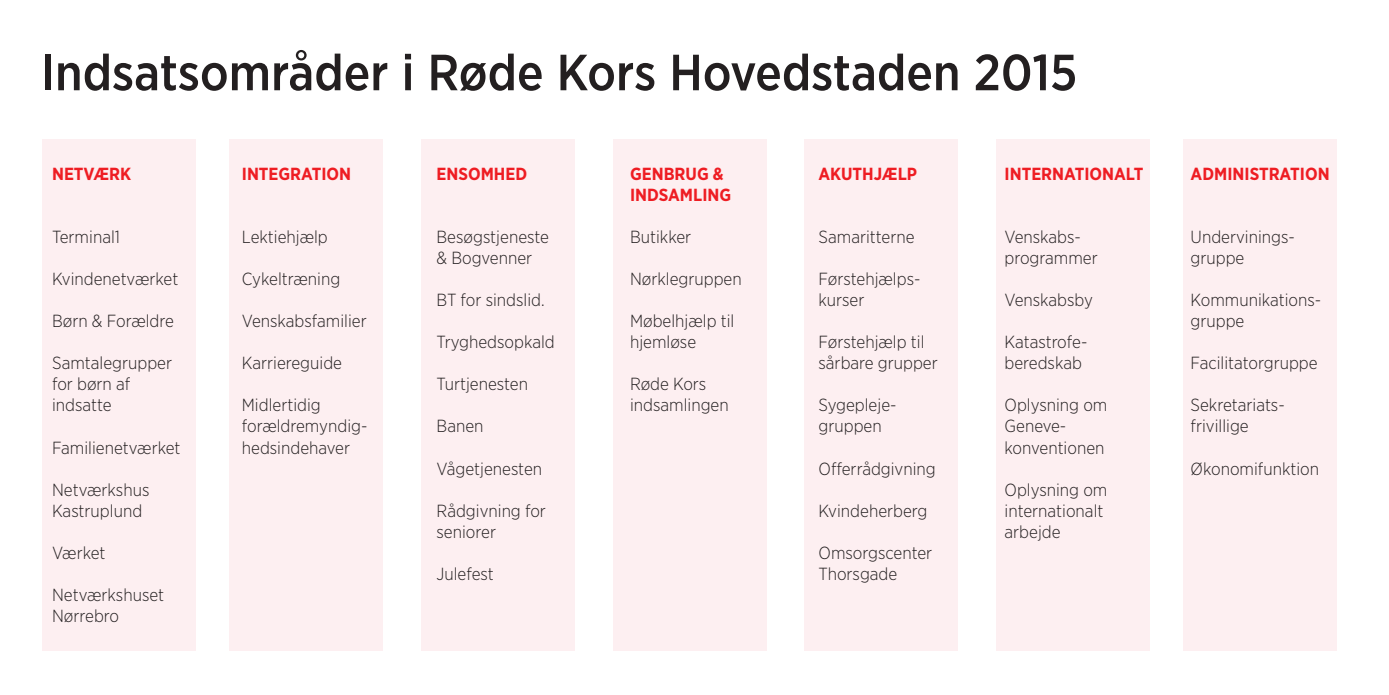
<style>
.page{position:relative;width:1389px;height:695px;background:#fff}
.page>*{position:absolute;margin:0;border:0;box-sizing:border-box;transform-origin:0 0}
.t1{font:500 50.75px "Gotham Narrow";color:#231f20}
.t2{font:300 17.5px/21px "Gotham Narrow";color:#231f20}
.t3{font:700 17.5px/21px "Gotham Narrow";color:#ee1d23}
</style>
<div class="page">
<div style="left:42px;top:139px;width:154px;height:511px;background:#fdeff1"></div>
<div style="left:229px;top:139px;width:154px;height:511px;background:#fdeff1"></div>
<div style="left:421px;top:139px;width:154px;height:511px;background:#fdeff1"></div>
<div style="left:613px;top:139px;width:153px;height:511px;background:#fdeff1"></div>
<div style="left:804px;top:139px;width:154px;height:511px;background:#fdeff1"></div>
<div style="left:996px;top:139px;width:154px;height:511px;background:#fdeff1"></div>
<div style="left:1183px;top:139px;width:154px;height:511px;background:#fdeff1"></div>
<h1 class="t1" style="left:41px;top:40px;width:1038px">Indsatsområder i Røde Kors Hovedstaden 2015</h1>
<p class="t3" style="left:52px;top:163px;width:81px">NETVÆRK</p>
<p class="t2" style="left:52px;top:226px;width:69px">Terminal1</p>
<p class="t2" style="left:52px;top:268px;width:128px">Kvindenetværket</p>
<p class="t2" style="left:52px;top:310px;width:123px">Børn &amp; Forældre</p>
<p class="t2" style="left:52px;top:352px;width:122px">Samtalegrupper for børn af indsatte</p>
<p class="t2" style="left:52px;top:436px;width:130px">Familienetværket</p>
<p class="t2" style="left:52px;top:478px;width:99px">Netværkshus<br>Kastruplund</p>
<p class="t2" style="left:52px;top:541px;width:55px">Værket</p>
<p class="t2" style="left:52px;top:583px;width:114px">Netværkshuset<br>Nørrebro</p>
<p class="t3" style="left:242px;top:163px;width:108px">INTEGRATION</p>
<p class="t2" style="left:242px;top:226px;width:88px">Lektiehjælp</p>
<p class="t2" style="left:242px;top:268px;width:100px">Cykeltræning</p>
<p class="t2" style="left:242px;top:310px;width:126px">Venskabsfamilier</p>
<p class="t2" style="left:242px;top:352px;width:102px">Karriereguide</p>
<p class="t2" style="left:242px;top:394px;width:127px">Midlertidig forældremyndig&shy;hedsindehaver</p>
<p class="t3" style="left:437px;top:163px;width:92px">ENSOMHED</p>
<p class="t2" style="left:437px;top:226px;width:114px">Besøgstjeneste &amp; Bogvenner</p>
<p class="t2" style="left:437px;top:289px;width:110px">BT for sindslid.</p>
<p class="t2" style="left:437px;top:331px;width:120px">Tryghedsopkald</p>
<p class="t2" style="left:437px;top:373px;width:93px">Turtjenesten</p>
<p class="t2" style="left:437px;top:415px;width:49px">Banen</p>
<p class="t2" style="left:437px;top:457px;width:107px">Vågetjenesten</p>
<p class="t2" style="left:437px;top:499px;width:111px">Rådgivning for seniorer</p>
<p class="t2" style="left:437px;top:562px;width:59px">Julefest</p>
<p class="t3" style="left:630px;top:163px;width:103px">GENBRUG &amp;<br>INDSAMLING</p>
<p class="t2" style="left:630px;top:226px;width:63px">Butikker</p>
<p class="t2" style="left:630px;top:268px;width:113px">Nørklegruppen</p>
<p class="t2" style="left:630px;top:310px;width:106px">Møbelhjælp til hjemløse</p>
<p class="t2" style="left:630px;top:373px;width:100px">Røde Kors indsamlingen</p>
<p class="t3" style="left:819px;top:163px;width:100px">AKUTHJÆLP</p>
<p class="t2" style="left:819px;top:226px;width:98px">Samaritterne</p>
<p class="t2" style="left:819px;top:268px;width:103px">Førstehjælps&shy;kurser</p>
<p class="t2" style="left:819px;top:331px;width:121px">Førstehjælp til sårbare grupper</p>
<p class="t2" style="left:819px;top:394px;width:80px">Sygepleje&shy;gruppen</p>
<p class="t2" style="left:819px;top:457px;width:119px">Offerrådgivning</p>
<p class="t2" style="left:819px;top:499px;width:110px">Kvindeherberg</p>
<p class="t2" style="left:819px;top:541px;width:115px">Omsorgscenter<br>Thorsgade</p>
<p class="t3" style="left:1005px;top:163px;width:140px">INTERNATIONALT</p>
<p class="t2" style="left:1005px;top:226px;width:95px">Venskabs&shy;programmer</p>
<p class="t2" style="left:1005px;top:289px;width:90px">Venskabsby</p>
<p class="t2" style="left:1005px;top:331px;width:84px">Katastrofe&shy;beredskab</p>
<p class="t2" style="left:1005px;top:394px;width:104px">Oplysning om<br>Geneve&shy;konventionen</p>
<p class="t2" style="left:1005px;top:478px;width:104px">Oplysning om internationalt arbejde</p>
<p class="t3" style="left:1191px;top:163px;width:64px">ADMINISTRATI</p>
<p class="t3" style="left:1305px;top:163px;width:24px">ON</p>
<p class="t2" style="left:1191px;top:226px;width:106px">Undervinings&shy;gruppe</p>
<p class="t2" style="left:1191px;top:289px;width:132px">Kommunikations&shy;gruppe</p>
<p class="t2" style="left:1191px;top:352px;width:129px">Facilitatorgruppe</p>
<p class="t2" style="left:1191px;top:394px;width:96px">Sekretariats&shy;frivillige</p>
<p class="t2" style="left:1191px;top:457px;width:130px">Økonomifunktion</p>
</div>
